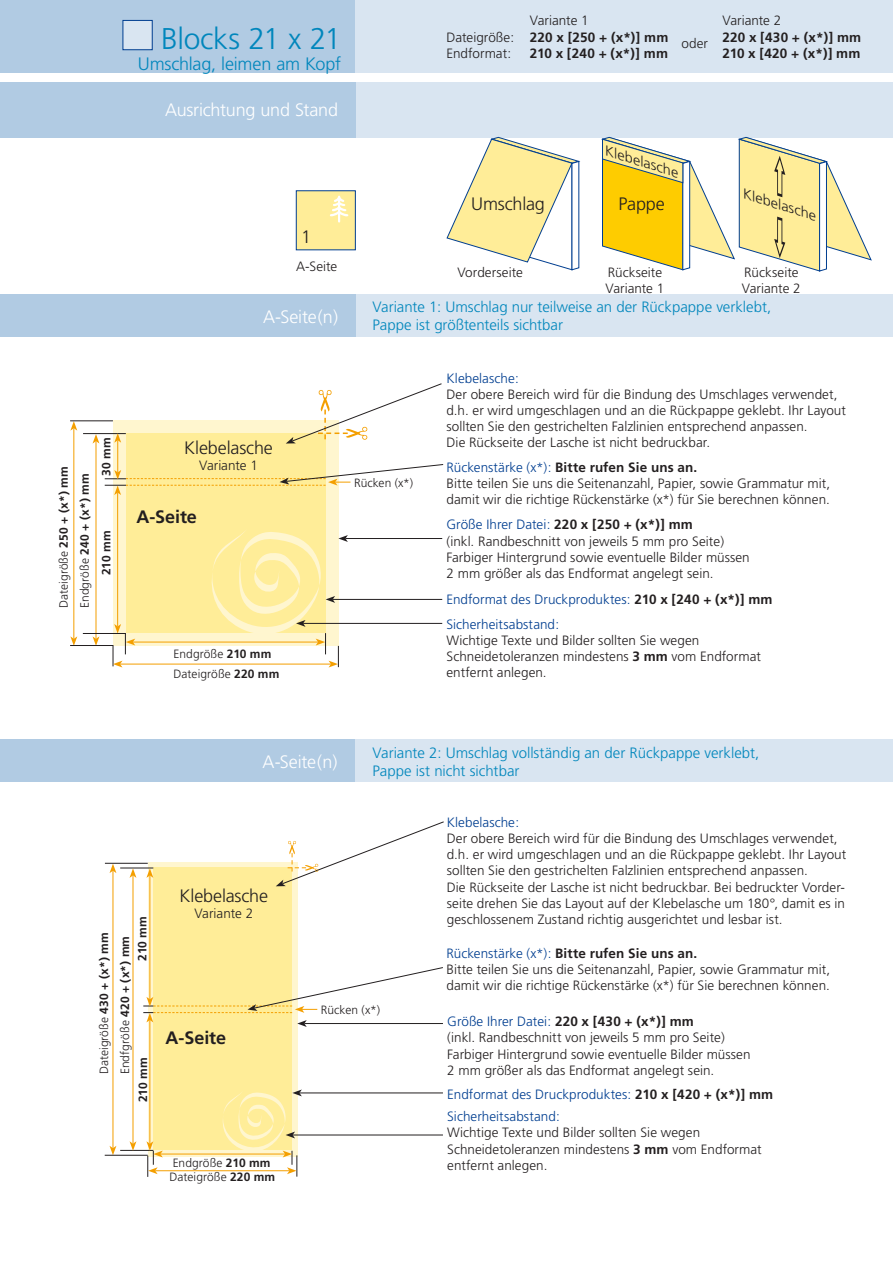
<style>
.page{position:relative;width:893px;height:1263px;background:#fff}
.page>*{position:absolute;margin:0;border:0;box-sizing:border-box;transform-origin:0 0}
.t1{font:300 30px "Frutiger";letter-spacing:-.015em;color:#0086bc}
.t2{font:300 18px "Frutiger";letter-spacing:-.01em;color:#fff}
.t3{font:300 18px "Frutiger";letter-spacing:-.01em;color:#231f20}
.t4{font:300 18px "Frutiger";letter-spacing:-.01em;color:#0086bc}
.t5{font:700 18px "Frutiger";letter-spacing:-.005em;color:#231f20}
.t6{font:300 15px/18px "Frutiger";letter-spacing:-.005em;color:#0086bc}
.t7{font:italic 300 13.8px "Frutiger";color:#231f20;scale:1.1 1}
.t8{font:300 13.5px/16.2px "Frutiger";letter-spacing:.005em;color:#231f20}
.t9{font:300 13.5px "Frutiger";letter-spacing:.005em;color:#003e90}
.t10{font:700 13.5px/16.2px "Frutiger";letter-spacing:.015em;color:#231f20}
.t11{font:300 12px/14.5px "Frutiger";letter-spacing:.005em;color:#231f20}
.t12{font:700 12px/17.2px "Frutiger";letter-spacing:.015em;color:#231f20}
.s1{font-weight:700}
.s2{font-weight:300}
.s3{color:#003e90}
.s4{font-weight:700;color:#231f20}
</style>
<div class="page">
<div style="left:0;top:0;width:893px;height:72px;background:#d9e5f1"></div>
<div style="left:0;top:0;width:355px;height:72px;background:#b1cbe3"></div>
<div style="left:338px;top:294px;width:555px;height:43px;background:#d9e5f1"></div>
<div style="left:0;top:294px;width:355px;height:43px;background:#b1cbe3"></div>
<div style="left:0;top:82px;width:893px;height:55px;background:#d9e5f1"></div>
<div style="left:0;top:82px;width:355px;height:55px;background:#b1cbe3"></div>
<div style="left:148px;top:862px;width:149px;height:294px;background:#fff6cf"></div>
<div style="left:123px;top:20px;width:29px;height:30px;background:#d9e5f1;border:1px solid #003e90"></div>
<div style="left:113px;top:420px;width:225px;height:226px;background:#fff6cf"></div>
<div style="left:126px;top:433px;width:200px;height:200px;background:#ffed98"></div>
<hr style="left:73px;top:428px;width:1px;height:211px;background:#f49f00">
<svg style="left:70px;top:421px;width:7px;height:10px"></svg>
<svg style="left:70px;top:636px;width:7px;height:9px"></svg>
<hr style="left:117px;top:493px;width:1px;height:133px;background:#f49f00">
<hr style="left:96px;top:441px;width:1px;height:198px;background:#f49f00">
<svg style="left:93px;top:434px;width:6px;height:10px"></svg>
<svg style="left:93px;top:636px;width:6px;height:9px"></svg>
<hr style="left:70px;top:420px;width:43px;height:1px;background:#231f20">
<hr style="left:83px;top:433px;width:43px;height:1px;background:#231f20">
<hr style="left:70px;top:645px;width:43px;height:1px;background:#231f20">
<hr style="left:133px;top:642px;width:185px;height:1px;background:#f49f00">
<hr style="left:120px;top:664px;width:211px;height:1px;background:#f49f00">
<svg style="left:113px;top:624px;width:22px;height:43px"></svg>
<hr style="left:345px;top:538px;width:97px;height:1px;background:#231f20">
<hr style="left:333px;top:599px;width:109px;height:1px;background:#231f20">
<svg style="left:286px;top:383px;width:156px;height:60px"></svg>
<hr style="left:303px;top:623px;width:139px;height:1px;background:#231f20">
<svg style="left:207px;top:529px;width:141px;height:138px"></svg>
<svg style="left:446px;top:137px;width:134px;height:133px"></svg>
<hr style="left:83px;top:633px;width:43px;height:1px;background:#231f20">
<div style="left:153px;top:867px;width:139px;height:283px;background:#ffed98"></div>
<hr style="left:113px;top:871px;width:1px;height:277px;background:#f49f00">
<svg style="left:110px;top:864px;width:6px;height:9px"></svg>
<svg style="left:110px;top:1146px;width:6px;height:9px"></svg>
<hr style="left:105px;top:863px;width:43px;height:1px;background:#231f20">
<hr style="left:120px;top:868px;width:33px;height:1px;background:#231f20">
<hr style="left:105px;top:1155px;width:43px;height:1px;background:#231f20">
<hr style="left:120px;top:1150px;width:33px;height:1px;background:#231f20">
<hr style="left:149px;top:1020px;width:1px;height:124px;background:#f49f00">
<hr style="left:150px;top:875px;width:1px;height:124px;background:#f49f00">
<svg style="left:146px;top:868px;width:7px;height:10px"></svg>
<svg style="left:601px;top:137px;width:271px;height:135px"></svg>
<hr style="left:160px;top:1154px;width:125px;height:1px;background:#f49f00">
<hr style="left:155px;top:1170px;width:134px;height:1px;background:#f49f00">
<svg style="left:146px;top:1141px;width:17px;height:36px"></svg>
<hr style="left:299px;top:1092px;width:144px;height:1px;background:#231f20">
<hr style="left:293px;top:1134px;width:150px;height:1px;background:#231f20">
<svg style="left:220px;top:1089px;width:82px;height:87px"></svg>
<svg style="left:143px;top:967px;width:300px;height:60px"></svg>
<hr style="left:117px;top:440px;width:1px;height:32px;background:#f49f00">
<svg style="left:114px;top:433px;width:7px;height:10px"></svg>
<svg style="left:105px;top:464px;width:339px;height:31px"></svg>
<div style="left:296px;top:191px;width:60px;height:59px;background:#ffed98;border:1px solid #003e90"></div>
<svg style="left:330px;top:196px;width:18px;height:27px"></svg>
<div style="left:337px;top:739px;width:556px;height:42px;background:#d9e5f1"></div>
<div style="left:0;top:739px;width:355px;height:42px;background:#b1cbe3"></div>
<svg style="left:276px;top:821px;width:168px;height:65px"></svg>
<hr style="left:133px;top:875px;width:1px;height:269px;background:#f49f00">
<svg style="left:130px;top:868px;width:6px;height:10px"></svg>
<svg style="left:130px;top:1141px;width:6px;height:10px"></svg>
<p class="t11" style="left:56px;top:608px;width:143px;rotate:-90deg">Dateigröße <span class="s1">250 + (x*) mm</span></p>
<p class="t12" style="left:76px;top:608px;width:136px;rotate:-90deg"><span class="s2">Endgröße</span> 240 + (x*) mm</p>
<p class="t12" style="left:98px;top:476px;width:40px;rotate:-90deg">30 mm</p>
<p class="t12" style="left:98px;top:575px;width:46px;rotate:-90deg">210 mm</p>
<h1 class="t1" style="left:161px;top:21px;width:182px">Blocks 21 x 21</h1>
<h2 class="t4" style="left:138px;top:54px;width:205px">Umschlag, leimen am Kopf</h2>
<h2 class="t2" style="left:165px;top:100px;width:174px">Ausrichtung und Stand</h2>
<h2 class="t3" style="left:301px;top:226px;width:12px">1</h2>
<p class="t8" style="left:296px;top:258px;width:43px">A-Seite</p>
<h2 class="t2" style="left:263px;top:307px;width:76px">A-Seite(n)</h2>
<p class="t8" style="left:530px;top:12px;width:60px">Variante 1</p>
<p class="t8" style="left:446px;top:29px;width:69px">Dateigröße:<br>Endformat:</p>
<p class="t10" style="left:530px;top:29px;width:140px">220 x [250 + (x*)] mm<br>210 x [240 + (x*)] mm</p>
<p class="t8" style="left:681px;top:35px;width:28px">oder</p>
<p class="t8" style="left:722px;top:12px;width:60px">Variante 2</p>
<p class="t10" style="left:722px;top:29px;width:140px">220 x [430 + (x*)] mm<br>210 x [420 + (x*)] mm</p>
<h2 class="t3" style="left:471px;top:194px;width:75px">Umschlag</h2>
<p class="t7" style="left:609px;top:143px;width:71px;rotate:17deg">Klebelasche</p>
<h2 class="t3" style="left:618px;top:194px;width:48px">Pappe</h2>
<p class="t8" style="left:457px;top:264px;width:67px">Vorderseite</p>
<p class="t8" style="left:606px;top:264px;width:60px">Rückseite<br>Variante 1</p>
<p class="t7" style="left:747px;top:186px;width:71px;rotate:17deg">Klebelasche</p>
<p class="t8" style="left:742px;top:264px;width:60px">Rückseite<br>Variante 2</p>
<p class="t6" style="left:373px;top:298px;width:400px">Variante 1: Umschlag nur teilweise an der Rückpappe verklebt,<br>Pappe ist größtenteils sichtbar</p>
<h2 class="t3" style="left:184px;top:438px;width:90px">Klebelasche</h2>
<p class="t8" style="left:199px;top:458px;width:60px">Variante 1</p>
<h2 class="t5" style="left:136px;top:506px;width:62px">A-Seite</h2>
<p class="t11" style="left:174px;top:647px;width:99px">Endgröße <span class="s1">210 mm</span></p>
<p class="t11" style="left:174px;top:666px;width:107px">Dateigröße <span class="s1">220 mm</span></p>
<p class="t11" style="left:354px;top:475px;width:61px">Rücken (x*)</p>
<p class="t9" style="left:446px;top:370px;width:74px">Klebelasche:</p>
<p class="t8" style="left:446px;top:386px;width:401px">Der obere Bereich wird für die Bindung des Umschlages verwendet, d.h. er wird umgeschlagen und an die Rückpappe geklebt. Ihr Layout sollten Sie den gestrichelten Falzlinien entsprechend anpassen.<br>Die Rückseite der Lasche ist nicht bedruckbar.</p>
<p class="t8" style="left:446px;top:459px;width:385px"><span class="s3">Rückenstärke (x*):</span> <span class="s1">Bitte rufen Sie uns an.<br></span>Bitte teilen Sie uns die Seitenanzahl, Papier, sowie Grammatur mit, damit wir die richtige Rückenstärke (x*) für Sie berechnen können.</p>
<p class="t8" style="left:446px;top:517px;width:305px"><span class="s3">Größe Ihrer Datei:</span> <span class="s1">220 x [250 + (x*)] mm<br></span>(inkl. Randbeschnitt von jeweils 5 mm pro Seite)<br>Farbiger Hintergrund sowie eventuelle Bilder müssen 2 mm größer als das Endformat angelegt sein.</p>
<p class="t9" style="left:446px;top:616px;width:114px">Sicherheitsabstand:</p>
<p class="t8" style="left:446px;top:632px;width:316px">Wichtige Texte und Bilder sollten Sie wegen<br>Schneidetoleranzen mindestens <span class="s1">3 mm</span> vom Endformat entfernt anlegen.</p>
<p class="t9" style="left:446px;top:592px;width:328px">Endformat des Druckproduktes: <span class="s4">210 x [240 + (x*)] mm</span></p>
<p class="t11" style="left:97px;top:1074px;width:143px;rotate:-90deg">Dateigröße <span class="s1">430 + (x*) mm</span></p>
<p class="t12" style="left:116px;top:961px;width:46px;text-indent:-113px;rotate:-90deg"><span class="s2">Endfgröße</span> 420 + (x*) mm<br>210 mm</p>
<p class="t12" style="left:134px;top:1102px;width:46px;rotate:-90deg">210 mm</p>
<h2 class="t2" style="left:263px;top:751px;width:76px">A-Seite(n)</h2>
<h2 class="t3" style="left:179px;top:885px;width:90px">Klebelasche</h2>
<p class="t8" style="left:194px;top:905px;width:60px">Variante 2</p>
<p class="t6" style="left:373px;top:743px;width:388px">Variante 2: Umschlag vollständig an der Rückpappe verklebt,<br>Pappe ist nicht sichtbar</p>
<p class="t9" style="left:447px;top:814px;width:74px">Klebelasche:</p>
<p class="t8" style="left:447px;top:830px;width:401px">Der obere Bereich wird für die Bindung des Umschlages verwendet, d.h. er wird umgeschlagen und an die Rückpappe geklebt. Ihr Layout sollten Sie den gestrichelten Falzlinien entsprechend anpassen.<br>Die Rückseite der Lasche ist nicht bedruckbar. Bei bedruckter Vorder&shy;seite drehen Sie das Layout auf der Klebelasche um 180°, damit es in geschlossenem Zustand richtig ausgerichtet und lesbar ist.</p>
<p class="t8" style="left:446px;top:945px;width:385px"><span class="s3">Rückenstärke (x*):</span> <span class="s1">Bitte rufen Sie uns an.<br></span>Bitte teilen Sie uns die Seitenanzahl, Papier, sowie Grammatur mit, damit wir die richtige Rückenstärke (x*) für Sie berechnen können.</p>
<h2 class="t5" style="left:165px;top:1027px;width:62px">A-Seite</h2>
<p class="t11" style="left:169px;top:1155px;width:107px">Endgröße <span class="s1">210 mm<br></span>Dateigröße <span class="s1">220 mm</span></p>
<p class="t11" style="left:321px;top:1002px;width:61px">Rücken (x*)</p>
<p class="t8" style="left:447px;top:1013px;width:305px"><span class="s3">Größe Ihrer Datei:</span> <span class="s1">220 x [430 + (x*)] mm<br></span>(inkl. Randbeschnitt von jeweils 5 mm pro Seite)<br>Farbiger Hintergrund sowie eventuelle Bilder müssen 2 mm größer als das Endformat angelegt sein.</p>
<p class="t9" style="left:447px;top:1109px;width:114px">Sicherheitsabstand:</p>
<p class="t8" style="left:447px;top:1124px;width:316px">Wichtige Texte und Bilder sollten Sie wegen<br>Schneidetoleranzen mindestens <span class="s1">3 mm</span> vom Endformat entfernt anlegen.</p>
<p class="t9" style="left:447px;top:1086px;width:327px">Endformat des Druckproduktes: <span class="s4">210 x [420 + (x*)] mm</span></p>
</div>
